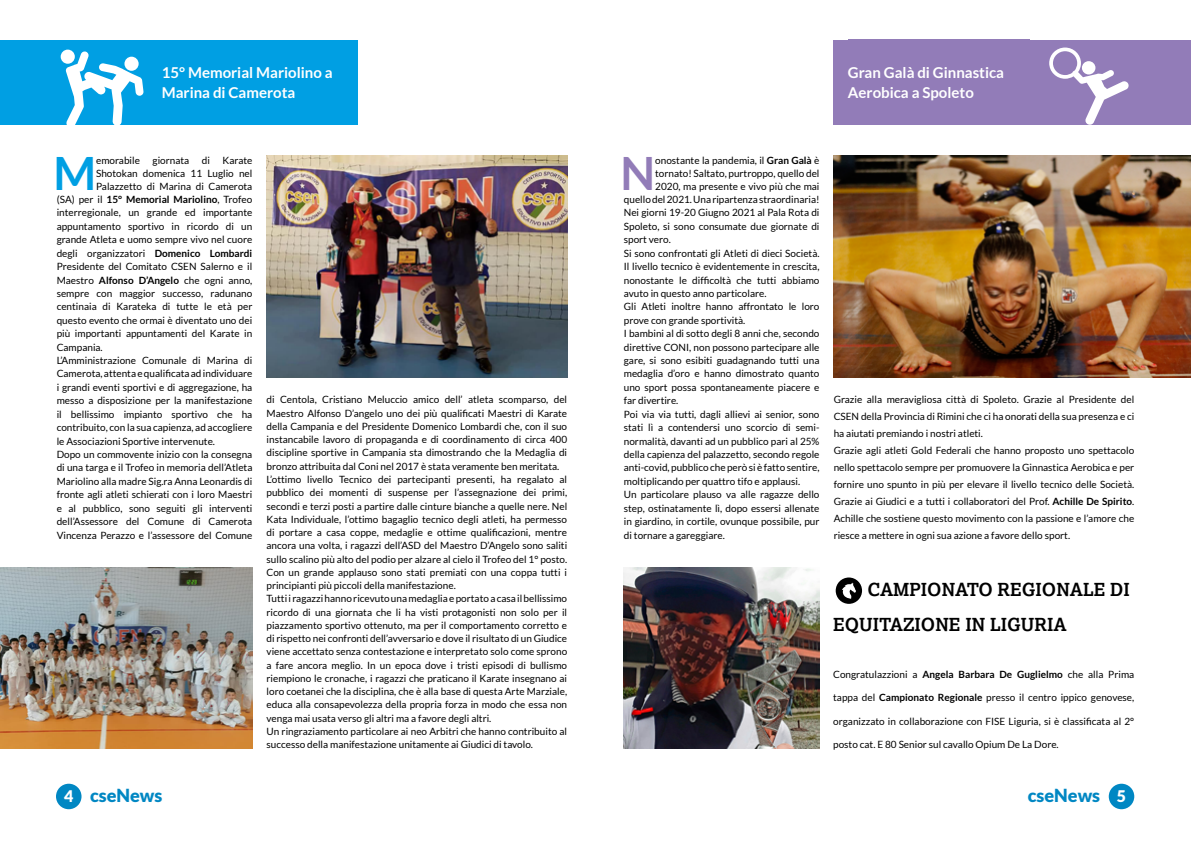
<style>
.page{position:relative;width:1191px;height:842px;background:#fff}
.page>*{position:absolute;margin:0;border:0;box-sizing:border-box;transform-origin:0 0}
.t1{font:700 46px "Lato";color:#927cb8}
.t2{font:700 46px "Lato";color:#009fe3}
.t3{font:700 18px/34.5px "Lexia Da Ma";color:#000}
.t4{font:900 18px "Lato";color:#0087c3}
.t5{font:700 15px/20px "Lato";color:#fff}
.t6{font:10px/13.3px "Lato";color:#000}
.t7{font:700 10px "Lato";color:#000}
.s1{font-weight:400}
.s2{font-weight:700}
.s3{font-size:16px;color:#fff}
</style>
<div class="page">
<div style="left:0;top:40px;width:357px;height:84px;background:#009fe3"></div>
<div style="left:833px;top:40px;width:358px;height:84px;background:#927cb8"></div>
<svg style="left:1049px;top:48px;width:80px;height:77px"></svg>
<div style="left:1082px;top:61px;width:13px;height:13px;background:#fff;border-radius:50%"></div>
<img style="left:833px;top:156px;width:358px;height:221px">
<img style="left:0;top:567px;width:252px;height:181px">
<img style="left:266px;top:156px;width:301px;height:221px">
<div style="left:61px;top:50px;width:14px;height:14px;background:#fff;border-radius:50%"></div>
<svg style="left:65px;top:51px;width:79px;height:74px"></svg>
<div style="left:833px;top:575px;width:30px;height:31px;border:2px solid #fff;border-radius:50%"></div>
<img style="left:624px;top:567px;width:195px;height:181px">
<svg style="left:834px;top:576px;width:29px;height:29px"></svg>
<div style="left:833px;top:575px;width:31px;height:31px;border:2px solid #fff;border-radius:50%"></div>
<svg style="left:840px;top:583px;width:17px;height:16px"></svg>
<div style="left:56px;top:784px;width:25px;height:25px;background:#0087c3;border-radius:50%"></div>
<div style="left:1108px;top:784px;width:26px;height:25px;background:#0087c3;border-radius:50%"></div>
<h3 class="t5" style="left:162px;top:63px;width:172px">15° Memorial Mariolino a<br>Marina di Camerota</h3>
<h3 class="t5" style="left:848px;top:62px;width:158px">Gran Galà di Ginnastica<br>Aerobica a Spoleto</h3>
<h1 class="t2" style="left:53px;top:146px;width:44px">M</h1>
<p class="t6" style="left:96px;top:153px;width:45px">emorabile</p>
<p class="t6" style="left:153px;top:153px;width:38px">giornata</p>
<p class="t6" style="left:202px;top:153px;width:10px">di</p>
<p class="t6" style="left:223px;top:153px;width:31px">Karate</p>
<p class="t6" style="left:96px;top:166px;width:158px">Shotokan domenica 11 Luglio nel</p>
<p class="t6" style="left:96px;top:179px;width:158px">Palazzetto di Marina di Camerota</p>
<p class="t7" style="left:57px;top:194px;width:197px"><span class="s1">(SA) per il</span> 15° Memorial Mariolino<span class="s1">, Trofeo</span></p>
<p class="t6" style="left:57px;top:206px;width:197px">interregionale, un grande ed importante</p>
<p class="t6" style="left:57px;top:219px;width:197px">appuntamento sportivo in ricordo di un</p>
<p class="t6" style="left:57px;top:233px;width:197px">grande Atleta e uomo sempre vivo nel cuore</p>
<p class="t6" style="left:57px;top:246px;width:197px">degli organizzatori <span class="s2">Domenico Lombardi</span></p>
<p class="t6" style="left:57px;top:260px;width:197px">Presidente del Comitato CSEN Salerno e il</p>
<p class="t6" style="left:57px;top:273px;width:197px">Maestro <span class="s2">Alfonso D’Angelo</span> che ogni anno,</p>
<p class="t6" style="left:57px;top:287px;width:197px">sempre con maggior successo, radunano</p>
<p class="t6" style="left:57px;top:300px;width:197px">centinaia di Karateka di tutte le età per</p>
<p class="t6" style="left:57px;top:313px;width:197px">questo evento che ormai è diventato uno dei</p>
<p class="t6" style="left:57px;top:327px;width:197px">più importanti appuntamenti del Karate in</p>
<p class="t6" style="left:57px;top:340px;width:48px">Campania.</p>
<p class="t6" style="left:57px;top:354px;width:197px">L’Amministrazione Comunale di Marina di</p>
<p class="t6" style="left:57px;top:367px;width:197px">Camerota, attenta e qualificata ad individuare</p>
<p class="t6" style="left:57px;top:381px;width:197px">i grandi eventi sportivi e di aggregazione, ha</p>
<p class="t6" style="left:57px;top:394px;width:197px">messo a disposizione per la manifestazione</p>
<p class="t6" style="left:57px;top:407px;width:197px">il bellissimo impianto sportivo che ha</p>
<p class="t6" style="left:57px;top:421px;width:197px">contribuito, con la sua capienza, ad accogliere</p>
<p class="t6" style="left:57px;top:434px;width:160px">le Associazioni Sportive intervenute.</p>
<p class="t6" style="left:57px;top:448px;width:197px">Dopo un commovente inizio con la consegna</p>
<p class="t6" style="left:57px;top:461px;width:197px">di una targa e il Trofeo in memoria dell’Atleta</p>
<p class="t6" style="left:57px;top:474px;width:197px">Mariolino alla madre Sig.ra Anna Leonardis di</p>
<p class="t6" style="left:57px;top:488px;width:197px">fronte agli atleti schierati con i loro Maestri</p>
<p class="t6" style="left:57px;top:501px;width:197px">e al pubblico, sono seguiti gli interventi</p>
<p class="t6" style="left:57px;top:515px;width:197px">dell’Assessore del Comune di Camerota</p>
<p class="t6" style="left:57px;top:528px;width:197px">Vincenza Perazzo e l’assessore del Comune</p>
<p class="t6" style="left:266px;top:393px;width:302px">di Centola, Cristiano Meluccio amico dell’ atleta scomparso, del Maestro Alfonso D’angelo uno dei più qualificati Maestri di Karate della Campania e del Presidente Domenico Lombardi che, con il suo instancabile lavoro di propaganda e di coordinamento di circa 400 discipline sportive in Campania sta dimostrando che la Medaglia di bronzo attribuita dal Coni nel 2017 è stata veramente ben meritata.<br>L’ottimo livello Tecnico dei partecipanti presenti, ha regalato al pubblico dei momenti di suspense per l’assegnazione dei primi, secondi e terzi posti a partire dalle cinture bianche a quelle nere. Nel Kata Individuale, l’ottimo bagaglio tecnico degli atleti, ha permesso di portare a casa coppe, medaglie e ottime qualificazioni, mentre ancora una volta, i ragazzi dell’ASD del Maestro D’Angelo sono saliti sullo scalino più alto del podio per alzare al cielo il Trofeo del 1° posto.<br>Con un grande applauso sono stati premiati con una coppa tutti i principianti più piccoli della manifestazione.<br>Tutti i ragazzi hanno ricevuto una medaglia e portato a casa il bellissimo ricordo di una giornata che li ha visti protagonisti non solo per il piazzamento sportivo ottenuto, ma per il comportamento corretto e di rispetto nei confronti dell’avversario e dove il risultato di un Giudice viene accettato senza contestazione e interpretato solo come sprono a fare ancora meglio. In un epoca dove i tristi episodi di bullismo riempiono le cronache, i ragazzi che praticano il Karate insegnano ai loro coetanei che la disciplina, che è alla base di questa Arte Marziale, educa alla consapevolezza della propria forza in modo che essa non venga mai usata verso gli altri ma a favore degli altri.<br>Un ringraziamento particolare ai neo Arbitri che hanno contribuito al successo della manifestazione unitamente ai Giudici di tavolo.</p>
<h1 class="t1" style="left:620px;top:146px;width:36px">N</h1>
<p class="t6" style="left:655px;top:153px;width:166px">onostante la pandemia, il <span class="s2">Gran Galà</span> è</p>
<p class="t6" style="left:655px;top:166px;width:166px">tornato! Saltato, purtroppo, quello del</p>
<p class="t6" style="left:655px;top:179px;width:166px">2020, ma presente e vivo più che mai</p>
<p class="t6" style="left:624px;top:193px;width:197px">quello del 2021. Una ripartenza straordinaria!</p>
<p class="t6" style="left:624px;top:206px;width:197px">Nei giorni 19-20 Giugno 2021 al Pala Rota di</p>
<p class="t6" style="left:624px;top:219px;width:197px">Spoleto, si sono consumate due giornate di</p>
<p class="t6" style="left:624px;top:233px;width:49px">sport vero.</p>
<p class="t6" style="left:624px;top:246px;width:197px">Si sono confrontati gli Atleti di dieci Società.</p>
<p class="t6" style="left:624px;top:260px;width:197px">Il livello tecnico è evidentemente in crescita,</p>
<p class="t6" style="left:624px;top:273px;width:197px">nonostante le difficoltà che tutti abbiamo</p>
<p class="t6" style="left:624px;top:287px;width:144px">avuto in questo anno particolare.</p>
<p class="t6" style="left:624px;top:300px;width:197px">Gli Atleti inoltre hanno affrontato le loro</p>
<p class="t6" style="left:624px;top:313px;width:123px">prove con grande sportività.</p>
<p class="t6" style="left:624px;top:327px;width:197px">I bambini al di sotto degli 8 anni che, secondo</p>
<p class="t6" style="left:624px;top:340px;width:197px">direttive CONI, non possono partecipare alle</p>
<p class="t6" style="left:624px;top:354px;width:197px">gare, si sono esibiti guadagnando tutti una</p>
<p class="t6" style="left:624px;top:367px;width:197px">medaglia d’oro e hanno dimostrato quanto</p>
<p class="t6" style="left:624px;top:381px;width:197px">uno sport possa spontaneamente piacere e</p>
<p class="t6" style="left:624px;top:394px;width:56px">far divertire.</p>
<p class="t6" style="left:624px;top:407px;width:197px">Poi via via tutti, dagli allievi ai senior, sono</p>
<p class="t6" style="left:624px;top:421px;width:197px">stati lì a contendersi uno scorcio di semi-</p>
<p class="t6" style="left:624px;top:434px;width:197px">normalità, davanti ad un pubblico pari al 25%</p>
<p class="t6" style="left:624px;top:448px;width:197px">della capienza del palazzetto, secondo regole</p>
<p class="t6" style="left:624px;top:461px;width:197px">anti-covid, pubblico che però si è fatto sentire,</p>
<p class="t6" style="left:624px;top:474px;width:178px">moltiplicando per quattro tifo e applausi.</p>
<p class="t6" style="left:624px;top:488px;width:197px">Un particolare plauso va alle ragazze dello</p>
<p class="t6" style="left:624px;top:501px;width:197px">step, ostinatamente lì, dopo essersi allenate</p>
<p class="t6" style="left:624px;top:515px;width:197px">in giardino, in cortile, ovunque possibile, pur</p>
<p class="t6" style="left:624px;top:528px;width:102px">di tornare a gareggiare.</p>
<p class="t6" style="left:833px;top:391px;width:302px;line-height:16.9px">Grazie alla meravigliosa città di Spoleto. Grazie al Presidente del CSEN della Provincia di Rimini che ci ha onorati della sua presenza e ci ha aiutati premiando i nostri atleti.<br>Grazie agli atleti Gold Federali che hanno proposto uno spettacolo nello spettacolo sempre per promuovere la Ginnastica Aerobica e per fornire uno spunto in più per elevare il livello tecnico delle Società.<br>Grazie ai Giudici e a tutti i collaboratori del Prof. <span class="s2">Achille De Spirito</span>.<br>Achille che sostiene questo movimento con la passione e l’amore che riesce a mettere in ogni sua azione a favore dello sport.</p>
<h2 class="t3" style="left:833px;top:573px;width:298px;text-indent:34px">CAMPIONATO REGIONALE DI<br>EQUITAZIONE IN LIGURIA</h2>
<p class="t6" style="left:833px;top:668px;width:302px">Congratulazzioni a <span class="s2">Angela Barbara De Guglielmo</span> che alla Prima</p>
<p class="t6" style="left:833px;top:691px;width:302px">tappa del <span class="s2">Campionato Regionale</span> presso il centro ippico genovese,</p>
<p class="t6" style="left:833px;top:715px;width:302px">organizzato in collaborazione con FISE Liguria, si è classificata al 2°</p>
<p class="t6" style="left:833px;top:738px;width:227px">posto cat. E 80 Senior sul cavallo Opium De La Dore.</p>
<h2 class="t4" style="left:64px;top:785px;width:100px"><span class="s3">4</span> cseNews</h2>
<h2 class="t4" style="left:1027px;top:785px;width:100px">cseNews <span class="s3">5</span></h2>
</div>
